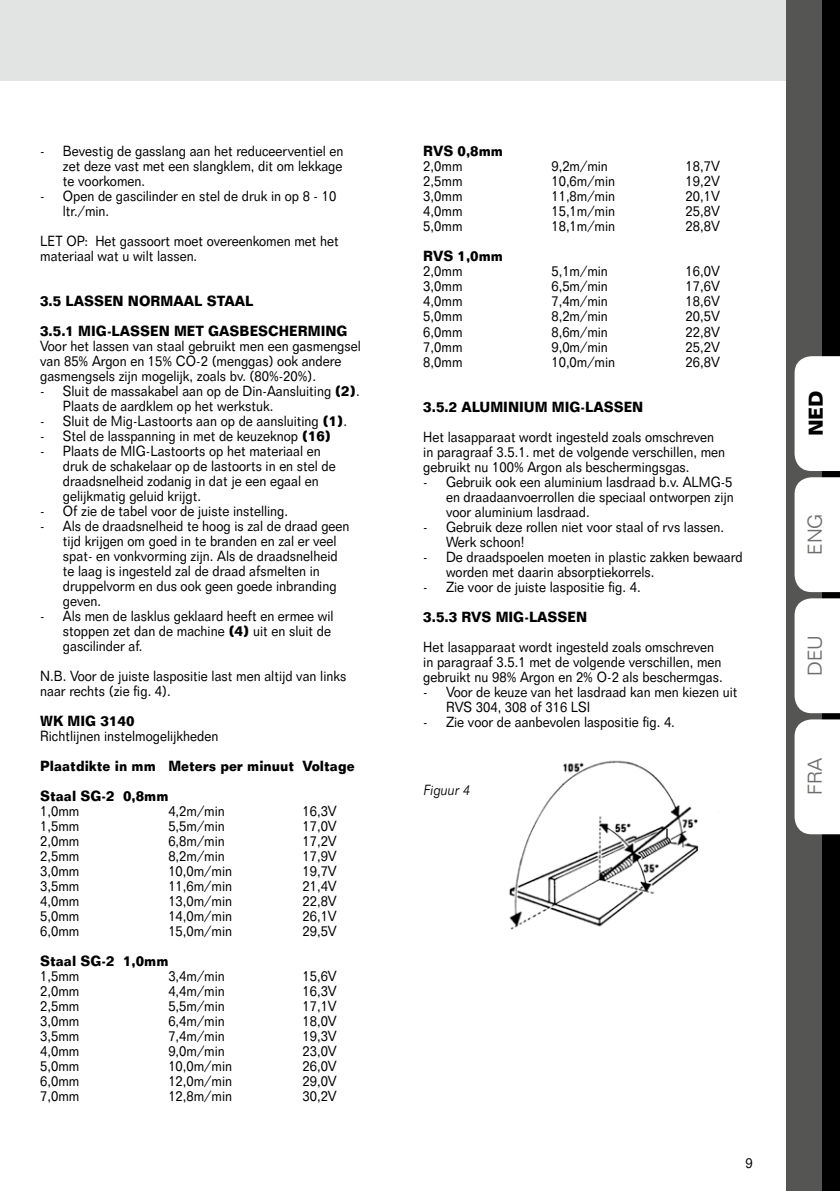
<style>
.page{position:relative;width:840px;height:1191px;background:#fff}
.page>*{position:absolute;margin:0;border:0;box-sizing:border-box;transform-origin:0 0}
.t1{font:300 19.6px "Folio BT";color:#6e6e6d}
.t2{font:700 19.6px "Folio BT";color:#000}
.t3{font:14.4px/15px "Folio BT";color:#000;scale:.9 1}
.t4{font:700 14.4px/30px "Folio BT";color:#000;scale:.9 1}
.t5{font:italic 300 14.4px "Folio BT";color:#000;scale:.9 1}
.s1{font-weight:700}
</style>
<div class="page">
<div style="left:0;top:0;width:839px;height:80px;background:#e2e3e3"></div>
<div style="left:785px;top:0;width:48px;height:1191px;background:#555554"></div>
<div style="left:822px;top:0;width:17px;height:1191px;background:#000"></div>
<img style="left:509px;top:760px;width:190px;height:170px">
<div style="left:794px;top:356px;width:45px;height:115px;background:#fff"></div>
<div style="left:794px;top:477px;width:45px;height:115px;background:#fff"></div>
<div style="left:794px;top:598px;width:45px;height:115px;background:#fff"></div>
<div style="left:794px;top:719px;width:45px;height:115px;background:#fff"></div>
<p class="t3" style="left:63px;top:143px;width:313px;text-align:justify;text-indent:-23px">- Bevestig de gasslang aan het reduceerventiel en zet deze vast met een slangklem, dit om lekkage te voorkomen.</p>
<p class="t3" style="left:63px;top:188px;width:305px;text-indent:-23px">- Open de gascilinder en stel de druk in op 8 - 10 ltr./min.</p>
<p class="t3" style="left:40px;top:233px;width:333px">LET OP: Het gassoort moet overeenkomen met het materiaal wat u wilt lassen.</p>
<p class="t4" style="left:40px;top:285px;width:343px">3.5 LASSEN NORMAAL STAAL<br>3.5.1 MIG-LASSEN MET GASBESCHERMING</p>
<p class="t3" style="left:40px;top:338px;width:358px">Voor het lassen van staal gebruikt men een gasmengsel van 85% Argon en 15% CO-2 (menggas) ook andere gasmengsels zijn mogelijk, zoals bv. (80%-20%).</p>
<p class="t3" style="left:63px;top:383px;width:331px;text-indent:-23px">- Sluit de massakabel aan op de Din-Aansluiting <span class="s1">(2)</span>.<br>Plaats de aardklem op het werkstuk.</p>
<p class="t3" style="left:40px;top:413px;width:342px">- Sluit de Mig-Lastoorts aan op de aansluiting <span class="s1">(1)</span>.</p>
<p class="t3" style="left:40px;top:428px;width:325px">- Stel de lasspanning in met de keuzeknop <span class="s1">(16)</span></p>
<p class="t3" style="left:63px;top:443px;width:304px;text-indent:-23px">- Plaats de MIG-Lastoorts op het materiaal en druk de schakelaar op de lastoorts in en stel de draadsnelheid zodanig in dat je een egaal en gelijkmatig geluid krijgt.</p>
<p class="t3" style="left:40px;top:503px;width:277px">- Of zie de tabel voor de juiste instelling.</p>
<p class="t3" style="left:63px;top:518px;width:320px;text-indent:-23px">- Als de draadsnelheid te hoog is zal de draad geen tijd krijgen om goed in te branden en zal er veel spat- en vonkvorming zijn. Als de draadsnelheid te laag is ingesteld zal de draad afsmelten in druppelvorm en dus ook geen goede inbranding geven.</p>
<p class="t3" style="left:63px;top:608px;width:302px;text-indent:-23px">- Als men de lasklus geklaard heeft en ermee wil stoppen zet dan de machine <span class="s1">(4)</span> uit en sluit de gascilinder af.</p>
<p class="t3" style="left:40px;top:668px;width:341px">N.B. Voor de juiste laspositie last men altijd van links naar rechts (zie fig. 4).</p>
<p class="t4" style="left:40px;top:705px;width:106px">WK MIG 3140</p>
<p class="t3" style="left:40px;top:728px;width:199px">Richtlijnen instelmogelijkheden</p>
<p class="t4" style="left:40px;top:750px;width:350px">Plaatdikte in mm Meters per minuut Voltage<br>Staal SG-2 0,8mm</p>
<p class="t3" style="left:40px;top:803px;width:45px">1,0mm</p>
<p class="t3" style="left:168px;top:803px;width:64px">4,2m/min</p>
<p class="t3" style="left:302px;top:803px;width:40px">16,3V</p>
<p class="t3" style="left:40px;top:818px;width:45px">1,5mm</p>
<p class="t3" style="left:168px;top:818px;width:64px">5,5m/min</p>
<p class="t3" style="left:302px;top:818px;width:40px">17,0V</p>
<p class="t3" style="left:40px;top:833px;width:45px">2,0mm</p>
<p class="t3" style="left:168px;top:833px;width:64px">6,8m/min</p>
<p class="t3" style="left:302px;top:833px;width:40px">17,2V</p>
<p class="t3" style="left:40px;top:848px;width:45px">2,5mm</p>
<p class="t3" style="left:168px;top:848px;width:64px">8,2m/min</p>
<p class="t3" style="left:302px;top:848px;width:40px">17,9V</p>
<p class="t3" style="left:40px;top:863px;width:45px">3,0mm</p>
<p class="t3" style="left:168px;top:863px;width:72px">10,0m/min</p>
<p class="t3" style="left:302px;top:863px;width:40px">19,7V</p>
<p class="t3" style="left:40px;top:878px;width:45px">3,5mm</p>
<p class="t3" style="left:168px;top:878px;width:72px">11,6m/min</p>
<p class="t3" style="left:302px;top:878px;width:40px">21,4V</p>
<p class="t3" style="left:40px;top:893px;width:45px">4,0mm</p>
<p class="t3" style="left:168px;top:893px;width:72px">13,0m/min</p>
<p class="t3" style="left:302px;top:893px;width:40px">22,8V</p>
<p class="t3" style="left:40px;top:908px;width:45px">5,0mm</p>
<p class="t3" style="left:168px;top:908px;width:72px">14,0m/min</p>
<p class="t3" style="left:302px;top:908px;width:40px">26,1V</p>
<p class="t3" style="left:40px;top:923px;width:45px">6,0mm</p>
<p class="t3" style="left:168px;top:923px;width:72px">15,0m/min</p>
<p class="t3" style="left:302px;top:923px;width:40px">29,5V</p>
<p class="t4" style="left:40px;top:945px;width:144px">Staal SG-2 1,0mm</p>
<p class="t3" style="left:40px;top:968px;width:45px">1,5mm</p>
<p class="t3" style="left:168px;top:968px;width:64px">3,4m/min</p>
<p class="t3" style="left:302px;top:968px;width:40px">15,6V</p>
<p class="t3" style="left:40px;top:983px;width:45px">2,0mm</p>
<p class="t3" style="left:168px;top:983px;width:64px">4,4m/min</p>
<p class="t3" style="left:302px;top:983px;width:40px">16,3V</p>
<p class="t3" style="left:40px;top:998px;width:45px">2,5mm</p>
<p class="t3" style="left:168px;top:998px;width:64px">5,5m/min</p>
<p class="t3" style="left:302px;top:998px;width:40px">17,1V</p>
<p class="t3" style="left:40px;top:1013px;width:45px">3,0mm</p>
<p class="t3" style="left:168px;top:1013px;width:64px">6,4m/min</p>
<p class="t3" style="left:302px;top:1013px;width:40px">18,0V</p>
<p class="t3" style="left:40px;top:1028px;width:45px">3,5mm</p>
<p class="t3" style="left:168px;top:1028px;width:64px">7,4m/min</p>
<p class="t3" style="left:302px;top:1028px;width:40px">19,3V</p>
<p class="t3" style="left:40px;top:1043px;width:45px">4,0mm</p>
<p class="t3" style="left:168px;top:1043px;width:64px">9,0m/min</p>
<p class="t3" style="left:302px;top:1043px;width:40px">23,0V</p>
<p class="t3" style="left:40px;top:1058px;width:45px">5,0mm</p>
<p class="t3" style="left:168px;top:1058px;width:72px">10,0m/min</p>
<p class="t3" style="left:302px;top:1058px;width:40px">26,0V</p>
<p class="t3" style="left:40px;top:1073px;width:45px">6,0mm</p>
<p class="t3" style="left:168px;top:1073px;width:72px">12,0m/min</p>
<p class="t3" style="left:302px;top:1073px;width:40px">29,0V</p>
<p class="t3" style="left:40px;top:1088px;width:45px">7,0mm</p>
<p class="t3" style="left:168px;top:1088px;width:72px">12,8m/min</p>
<p class="t3" style="left:302px;top:1088px;width:40px">30,2V</p>
<p class="t4" style="left:423px;top:136px;width:90px">RVS 0,8mm</p>
<p class="t3" style="left:423px;top:159px;width:45px">2,0mm</p>
<p class="t3" style="left:551px;top:159px;width:64px">9,2m/min</p>
<p class="t3" style="left:685px;top:159px;width:40px">18,7V</p>
<p class="t3" style="left:423px;top:174px;width:45px">2,5mm</p>
<p class="t3" style="left:551px;top:174px;width:72px">10,6m/min</p>
<p class="t3" style="left:685px;top:174px;width:40px">19,2V</p>
<p class="t3" style="left:423px;top:189px;width:45px">3,0mm</p>
<p class="t3" style="left:551px;top:189px;width:72px">11,8m/min</p>
<p class="t3" style="left:685px;top:189px;width:40px">20,1V</p>
<p class="t3" style="left:423px;top:204px;width:45px">4,0mm</p>
<p class="t3" style="left:551px;top:204px;width:72px">15,1m/min</p>
<p class="t3" style="left:685px;top:204px;width:40px">25,8V</p>
<p class="t3" style="left:423px;top:219px;width:45px">5,0mm</p>
<p class="t3" style="left:551px;top:219px;width:72px">18,1m/min</p>
<p class="t3" style="left:685px;top:219px;width:40px">28,8V</p>
<p class="t4" style="left:423px;top:241px;width:90px">RVS 1,0mm</p>
<p class="t3" style="left:423px;top:264px;width:45px">2,0mm</p>
<p class="t3" style="left:551px;top:264px;width:64px">5,1m/min</p>
<p class="t3" style="left:685px;top:264px;width:40px">16,0V</p>
<p class="t3" style="left:423px;top:279px;width:45px">3,0mm</p>
<p class="t3" style="left:551px;top:279px;width:64px">6,5m/min</p>
<p class="t3" style="left:685px;top:279px;width:40px">17,6V</p>
<p class="t3" style="left:423px;top:294px;width:45px">4,0mm</p>
<p class="t3" style="left:551px;top:294px;width:64px">7,4m/min</p>
<p class="t3" style="left:685px;top:294px;width:40px">18,6V</p>
<p class="t3" style="left:423px;top:309px;width:45px">5,0mm</p>
<p class="t3" style="left:551px;top:309px;width:64px">8,2m/min</p>
<p class="t3" style="left:685px;top:309px;width:40px">20,5V</p>
<p class="t3" style="left:423px;top:324px;width:45px">6,0mm</p>
<p class="t3" style="left:551px;top:324px;width:64px">8,6m/min</p>
<p class="t3" style="left:685px;top:324px;width:40px">22,8V</p>
<p class="t3" style="left:423px;top:339px;width:45px">7,0mm</p>
<p class="t3" style="left:551px;top:339px;width:64px">9,0m/min</p>
<p class="t3" style="left:685px;top:339px;width:40px">25,2V</p>
<p class="t3" style="left:423px;top:354px;width:45px">8,0mm</p>
<p class="t3" style="left:551px;top:354px;width:72px">10,0m/min</p>
<p class="t3" style="left:685px;top:354px;width:40px">26,8V</p>
<p class="t4" style="left:423px;top:391px;width:246px">3.5.2 ALUMINIUM MIG-LASSEN</p>
<p class="t3" style="left:423px;top:429px;width:337px">Het lasapparaat wordt ingesteld zoals omschreven in paragraaf 3.5.1. met de volgende verschillen, men gebruikt nu 100% Argon als beschermingsgas.</p>
<p class="t3" style="left:446px;top:474px;width:321px;text-align:justify;text-indent:-23px">- Gebruik ook een aluminium lasdraad b.v. ALMG-5 en draadaanvoerrollen die speciaal ontworpen zijn voor aluminium lasdraad.</p>
<p class="t3" style="left:446px;top:519px;width:310px;text-indent:-23px">- Gebruik deze rollen niet voor staal of rvs lassen.<br>Werk schoon!</p>
<p class="t3" style="left:446px;top:549px;width:331px;text-indent:-23px">- De draadspoelen moeten in plastic zakken bewaard worden met daarin absorptiekorrels.</p>
<p class="t3" style="left:423px;top:579px;width:243px">- Zie voor de juiste laspositie fig. 4.</p>
<p class="t4" style="left:423px;top:601px;width:183px">3.5.3 RVS MIG-LASSEN</p>
<p class="t3" style="left:423px;top:639px;width:334px">Het lasapparaat wordt ingesteld zoals omschreven in paragraaf 3.5.1 met de volgende verschillen, men gebruikt nu 98% Argon en 2% O-2 als beschermgas.</p>
<p class="t3" style="left:446px;top:684px;width:325px;text-indent:-23px">- Voor de keuze van het lasdraad kan men kiezen uit<br>RVS 304, 308 of 316 LSI</p>
<p class="t3" style="left:423px;top:714px;width:281px">- Zie voor de aanbevolen laspositie fig. 4.</p>
<p class="t5" style="left:423px;top:781px;width:53px">Figuur 4</p>
<h1 class="t2" style="left:803px;top:436px;width:48px;rotate:-90deg">ned</h1>
<h1 class="t1" style="left:802px;top:555px;width:43px;rotate:-90deg">eng</h1>
<h1 class="t1" style="left:802px;top:676px;width:43px;rotate:-90deg">deu</h1>
<h1 class="t1" style="left:802px;top:795px;width:38px;rotate:-90deg">fra</h1>
<p class="t3" style="left:745px;top:1155px;width:10px">9</p>
</div>
